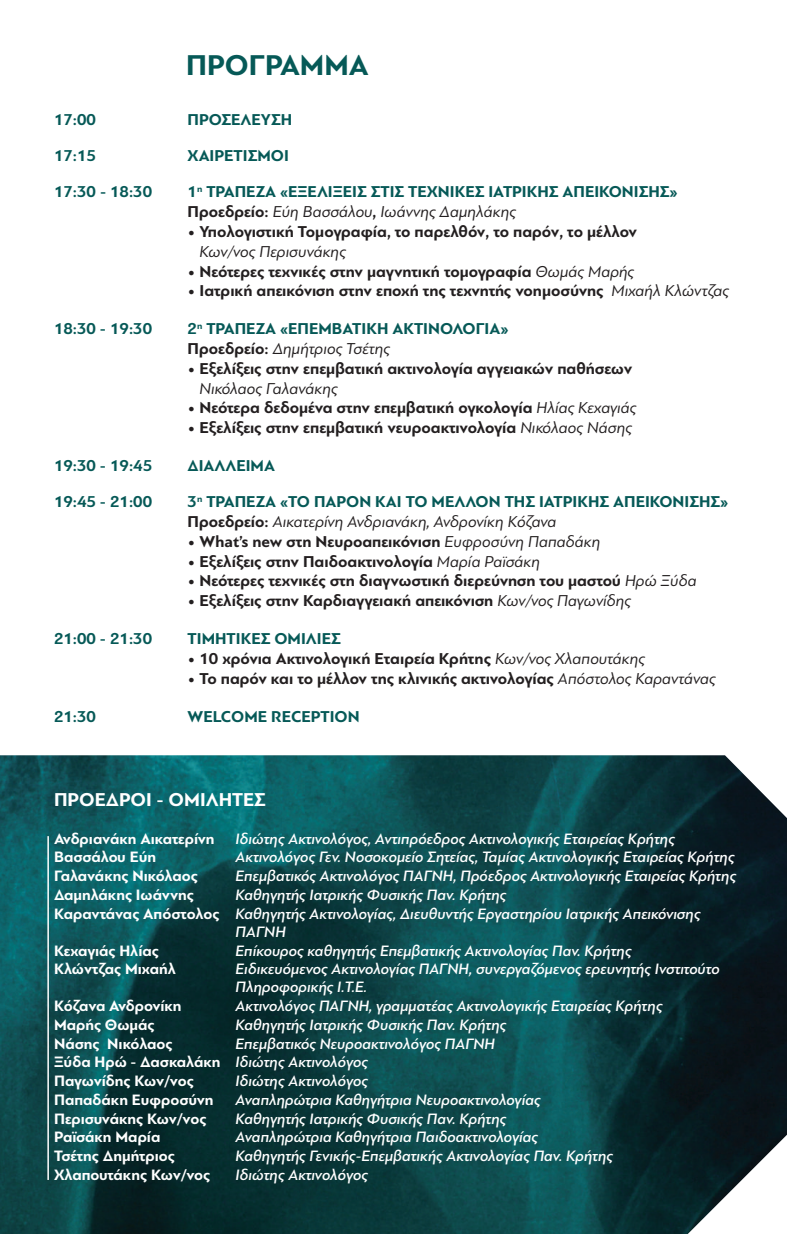
<style>
.page{position:relative;width:787px;height:1234px;background:#fff}
.page>*{position:absolute;margin:0;border:0;box-sizing:border-box;transform-origin:0 0}
.t1{font:700 30px "PF Bague Sans Pro";color:#065957}
.t2{font:700 19.5px "PF Bague Sans Pro";color:#fff}
.t3{font:700 16.5px "PF Bague Sans Pro";color:#231f20}
.t4{font:700 16.5px/19.8px "PF Bague Sans Pro";color:#065957}
.t5{font:italic 16.5px "PF Bague Sans Pro";color:#231f20}
.t6{font:italic 500 15.75px/18.8px "PF Bague Sans Pro";color:#fff}
.t7{font:700 15.75px "PF Bague Sans Pro";color:#fff}
.t8{font:700 15.75px "PF Bague Sans Pro";letter-spacing:-.02em;color:#fff}
.s1{color:#231f20}
.s2{font-weight:400;font-style:italic;color:#231f20}
.s3{font-weight:400;font-style:italic}
.s4{font-weight:700;font-style:normal}
</style>
<div class="page">
<img style="left:0;top:755px;width:787px;height:478px">
<hr style="left:47px;top:836px;width:2px;height:343px;background:#fff">
<h1 class="t1" style="left:186px;top:47px;width:184px">ΠΡΟΓΡΑΜΜΑ</h1>
<p class="t4" style="left:54px;top:110px;width:43px">17:00</p>
<p class="t4" style="left:188px;top:110px;width:106px">ΠΡΟΣΈΛΕΥΣΗ</p>
<p class="t4" style="left:54px;top:146px;width:43px">17:15</p>
<p class="t4" style="left:188px;top:146px;width:100px">ΧΑΙΡΕΤΙΣΜΟΊ</p>
<p class="t4" style="left:54px;top:182px;width:100px">17:30 - 18:30</p>
<p class="t4" style="left:187px;top:182px;width:491px">1<sup>η</sup> ΤΡΑΠΕΖΑ «ΕΞΕΛΙΞΕΙΣ ΣΤΙΣ ΤΕΧΝΙΚΕΣ ΙΑΤΡΙΚΗΣ ΑΠΕΙΚΟΝΙΣΗΣ»<br><span class="s1">Προεδρείο:</span> <span class="s2">Εύη Βασσάλου</span><span class="s1">,</span> <span class="s2">Ιωάννης Δαμηλάκης</span></p>
<p class="t3" style="left:187px;top:221px;width:451px">• Υπολογιστική Τομογραφία, το παρελθόν, το παρόν, το μέλλον</p>
<p class="t5" style="left:199px;top:242px;width:148px">Κων/νος Περισυνάκης</p>
<p class="t3" style="left:187px;top:261px;width:448px">• Νεότερες τεχνικές στην μαγνητική τομογραφία <span class="s3">Θωμάς Μαρής</span></p>
<p class="t3" style="left:187px;top:281px;width:543px">• Ιατρική απεικόνιση στην εποχή της τεχνητής νοημοσύνης <span class="s3">Μιχαήλ Κλώντζας</span></p>
<p class="t4" style="left:54px;top:319px;width:100px">18:30 - 19:30</p>
<p class="t4" style="left:187px;top:319px;width:322px">2<sup>η</sup> ΤΡΑΠΕΖΑ «ΕΠΕΜΒΑΤΙΚΗ ΑΚΤΙΝΟΛΟΓΙΑ»<br><span class="s1">Προεδρείο:</span> <span class="s2">Δημήτριος Τσέτης</span></p>
<p class="t3" style="left:187px;top:358px;width:446px">• Εξελίξεις στην επεμβατική ακτινολογία αγγειακών παθήσεων</p>
<p class="t5" style="left:199px;top:378px;width:140px">Νικόλαος Γαλανάκης</p>
<p class="t3" style="left:187px;top:398px;width:450px">• Νεότερα δεδομένα στην επεμβατική ογκολογία <span class="s3">Ηλίας Κεχαγιάς</span></p>
<p class="t3" style="left:187px;top:418px;width:446px">• Εξελίξεις στην επεμβατική νευροακτινολογία <span class="s3">Νικόλαος Νάσης</span></p>
<p class="t4" style="left:54px;top:456px;width:100px">19:30 - 19:45</p>
<p class="t4" style="left:187px;top:456px;width:89px">ΔΙΆΛΛΕΙΜΑ</p>
<p class="t4" style="left:54px;top:492px;width:100px">19:45 - 21:00</p>
<p class="t4" style="left:187px;top:492px;width:542px">3<sup>η</sup> ΤΡΑΠΕΖΑ «ΤΟ ΠΑΡΟΝ ΚΑΙ ΤΟ ΜΕΛΛΟΝ ΤΗΣ ΙΑΤΡΙΚΗΣ ΑΠΕΙΚΟΝΙΣΗΣ»<br><span class="s1">Προεδρείο:</span> <span class="s2">Αικατερίνη Ανδριανάκη, Ανδρονίκη Κόζανα</span></p>
<p class="t3" style="left:187px;top:531px;width:414px">• What’s new στη Νευροαπεικόνιση <span class="s3">Ευφροσύνη Παπαδάκη</span></p>
<p class="t3" style="left:187px;top:551px;width:354px">• Εξελίξεις στην Παιδοακτινολογία <span class="s3">Μαρία Ραϊσάκη</span></p>
<p class="t3" style="left:187px;top:571px;width:510px">• Νεότερες τεχνικές στη διαγνωστική διερεύνηση του μαστού <span class="s3">Ηρώ Ξύδα</span></p>
<p class="t3" style="left:187px;top:590px;width:445px">• Εξελίξεις στην Καρδιαγγειακή απεικόνιση <span class="s3">Κων/νος Παγωνίδης</span></p>
<p class="t4" style="left:54px;top:628px;width:100px">21:00 - 21:30</p>
<p class="t4" style="left:187px;top:628px;width:155px">ΤΙΜΗΤΙΚΈΣ ΟΜΙΛΊΕΣ</p>
<p class="t3" style="left:187px;top:648px;width:459px">• 10 χρόνια Ακτινολογική Εταιρεία Κρήτης <span class="s3">Κων/νος Χλαπουτάκης</span></p>
<p class="t3" style="left:187px;top:668px;width:529px">• Το παρόν και το μέλλον της κλινικής ακτινολογίας <span class="s3">Απόστολος Καραντάνας</span></p>
<p class="t4" style="left:54px;top:706px;width:43px">21:30</p>
<p class="t4" style="left:187px;top:706px;width:173px">WELCOME RECEPTION</p>
<p class="t2" style="left:54px;top:787px;width:213px">ΠΡΟΕΔΡΟΙ - ΟΜΙΛΗΤΕΣ</p>
<p class="t7" style="left:54px;top:828px;width:162px">Ανδριανάκη Αικατερίνη</p>
<p class="t6" style="left:236px;top:829px;width:441px">Ιδιώτης Ακτινολόγος, Αντιπρόεδρος Ακτινολογικής Εταιρείας Κρήτης</p>
<p class="t7" style="left:54px;top:847px;width:104px">Βασσάλου Εύη</p>
<p class="t6" style="left:236px;top:847px;width:500px">Ακτινολόγος Γεν. Νοσοκομείο Σητείας, Ταμίας Ακτινολογικής Εταιρείας Κρήτης</p>
<p class="t7" style="left:54px;top:866px;width:145px">Γαλανάκης Νικόλαος</p>
<p class="t6" style="left:236px;top:866px;width:502px">Επεμβατικός Ακτινολόγος ΠΑΓΝΗ, Πρόεδρος Ακτινολογικής Εταιρείας Κρήτης</p>
<p class="t7" style="left:54px;top:885px;width:141px">Δαμηλάκης Ιωάννης</p>
<p class="t6" style="left:236px;top:885px;width:272px">Καθηγητής Ιατρικής Φυσικής Παν. Κρήτης</p>
<p class="t6" style="left:54px;top:904px;width:648px"><span class="s4">Καραντάνας Απόστολος</span> Καθηγητής Ακτινολογίας, Διευθυντής Εργαστηρίου Ιατρικής Απεικόνισης</p>
<p class="t6" style="left:236px;top:922px;width:52px">ΠΑΓΝΗ</p>
<p class="t7" style="left:54px;top:940px;width:106px">Κεχαγιάς Ηλίας</p>
<p class="t6" style="left:236px;top:940px;width:397px">Επίκουρος καθηγητής Επεμβατικής Ακτινολογίας Παν. Κρήτης</p>
<p class="t7" style="left:54px;top:959px;width:123px">Κλώντζας Μιχαήλ</p>
<p class="t6" style="left:236px;top:959px;width:486px;line-height:18px">Eιδικευόμενος Ακτινολογίας ΠΑΓΝΗ, συνεργαζόμενος ερευνητής Ινστιτούτο<br>Πληροφορικής Ι.Τ.Ε.</p>
<p class="t8" style="left:54px;top:996px;width:129px">Κόζανα Ανδρονίκη</p>
<p class="t6" style="left:236px;top:996px;width:428px">Ακτινολόγος ΠΑΓΝΗ, γραμματέας Ακτινολογικής Εταιρείας Κρήτης</p>
<p class="t7" style="left:54px;top:1014px;width:102px">Μαρής Θωμάς</p>
<p class="t6" style="left:236px;top:1015px;width:272px">Καθηγητής Ιατρικής Φυσικής Παν. Κρήτης</p>
<p class="t7" style="left:54px;top:1033px;width:120px">Νάσης Νικόλαος</p>
<p class="t6" style="left:54px;top:1033px;width:442px;text-indent:182px">Επεμβατικός Νευροακτινολόγος ΠΑΓΝΗ<br><span class="s4">Ξύδα Ηρώ - Δασκαλάκη</span> Ιδιώτης Ακτινολόγος<br><span class="s4">Παγωνίδης Κων/νος</span></p>
<p class="t6" style="left:236px;top:1071px;width:134px">Ιδιώτης Ακτινολόγος</p>
<p class="t7" style="left:54px;top:1089px;width:161px">Παπαδάκη Ευφροσύνη</p>
<p class="t6" style="left:236px;top:1090px;width:307px">Αναπληρώτρια Καθηγήτρια Νευροακτινολογίας</p>
<p class="t7" style="left:54px;top:1108px;width:154px">Περισυνάκης Κων/νος</p>
<p class="t6" style="left:236px;top:1108px;width:272px">Καθηγητής Ιατρικής Φυσικής Παν. Κρήτης</p>
<p class="t7" style="left:54px;top:1127px;width:108px">Ραϊσάκη Μαρία</p>
<p class="t6" style="left:236px;top:1127px;width:304px">Αναπληρώτρια Καθηγήτρια Παιδοακτινολογίας</p>
<p class="t7" style="left:54px;top:1145px;width:122px">Τσέτης Δημήτριος</p>
<p class="t6" style="left:236px;top:1146px;width:379px">Καθηγητής Γενικής-Επεμβατικής Ακτινολογίας Παν. Κρήτης</p>
<p class="t7" style="left:54px;top:1164px;width:158px">Χλαπουτάκης Κων/νος</p>
<p class="t6" style="left:236px;top:1164px;width:134px">Ιδιώτης Ακτινολόγος</p>
</div>
